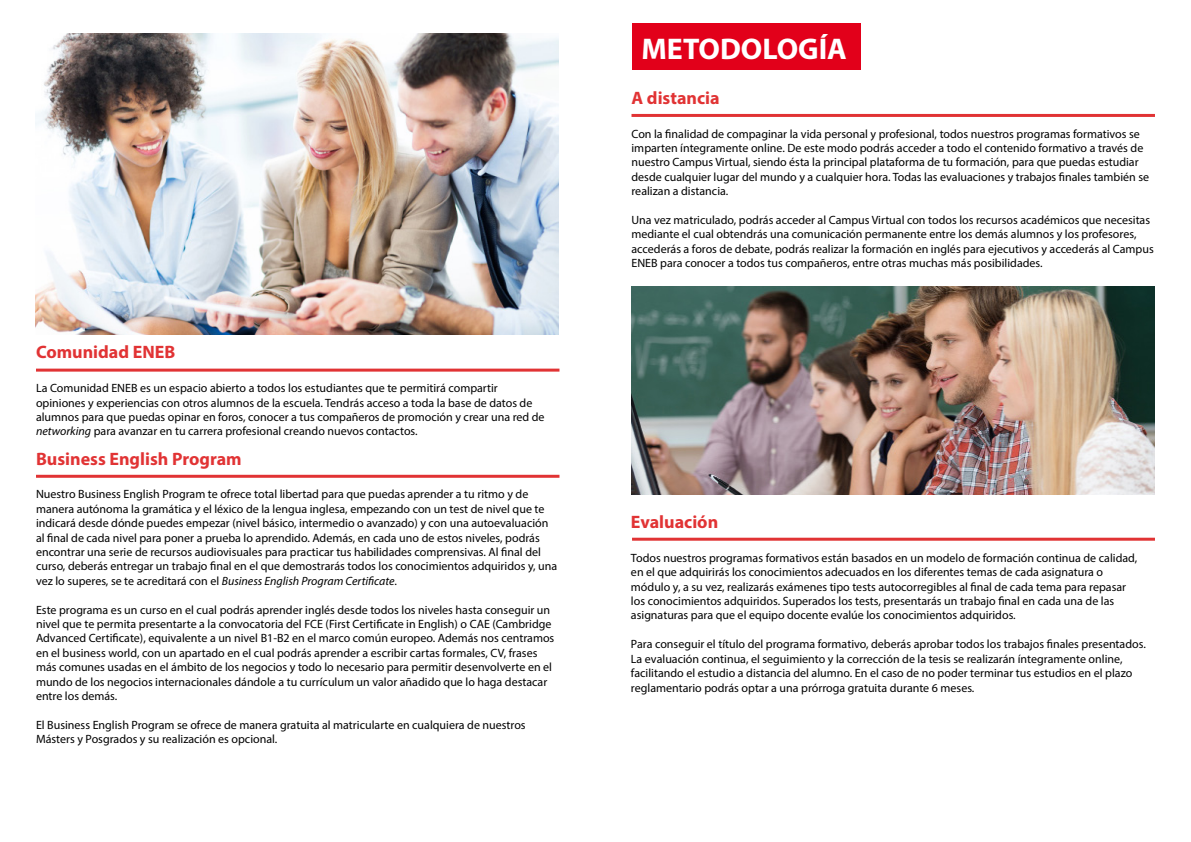
<style>
.page{position:relative;width:1191px;height:842px;background:#fff}
.page>*{position:absolute;margin:0;border:0;box-sizing:border-box;transform-origin:0 0}
.t1{font:700 30px "Myriad Pro";color:#fff}
.t2{font:700 18px "Myriad Pro";color:#e13334}
.t3{font:12px/14.4px "Myriad Pro";color:#000}
.s1{font-style:italic}
</style>
<div class="page">
<hr style="left:36px;top:475px;width:523px;height:3px;background:#e13334">
<img style="left:36px;top:34px;width:523px;height:300px">
<hr style="left:36px;top:369px;width:523px;height:3px;background:#e13334">
<div style="left:632px;top:23px;width:229px;height:46px;background:#e2001a"></div>
<img style="left:631px;top:286px;width:524px;height:209px">
<hr style="left:631px;top:114px;width:524px;height:3px;background:#e13334">
<hr style="left:632px;top:538px;width:523px;height:3px;background:#e13334">
<h2 class="t2" style="left:36px;top:341px;width:141px">Comunidad ENEB</h2>
<p class="t3" style="left:36px;top:381px;width:510px">La Comunidad ENEB es un espacio abierto a todos los estudiantes que te permitirá compartir opiniones y experiencias con otros alumnos de la escuela. Tendrás acceso a toda la base de datos de alumnos para que puedas opinar en foros, conocer a tus compañeros de promoción y crear una red de <span class="s1">networking</span> para avanzar en tu carrera profesional creando nuevos contactos.</p>
<h2 class="t2" style="left:36px;top:447px;width:207px">Business English Program</h2>
<p class="t3" style="left:36px;top:487px;width:523px">Nuestro Business English Program te ofrece total libertad para que puedas aprender a tu ritmo y de manera autónoma la gramática y el léxico de la lengua inglesa, empezando con un test de nivel que te indicará desde dónde puedes empezar (nivel básico, intermedio o avanzado) y con una autoevaluación al final de cada nivel para poner a prueba lo aprendido. Además, en cada uno de estos niveles, podrás encontrar una serie de recursos audiovisuales para practicar tus habilidades comprensivas. Al final del curso, deberás entregar un trabajo final en el que demostrarás todos los conocimientos adquiridos y, una vez lo superes, se te acreditará con el <span class="s1">Business English Program Certificate</span>.</p>
<p class="t3" style="left:36px;top:602px;width:520px">Este programa es un curso en el cual podrás aprender inglés desde todos los niveles hasta conseguir un nivel que te permita presentarte a la convocatoria del FCE (First Certificate in English) o CAE (Cambridge Advanced Certificate), equivalente a un nivel B1-B2 en el marco común europeo. Además nos centramos en el business world, con un apartado en el cual podrás aprender a escribir cartas formales, CV, frases más comunes usadas en el ámbito de los negocios y todo lo necesario para permitir desenvolverte en el mundo de los negocios internacionales dándole a tu currículum un valor añadido que lo haga destacar entre los demás.</p>
<p class="t3" style="left:36px;top:717px;width:491px">El Business English Program se ofrece de manera gratuita al matricularte en cualquiera de nuestros<br>Másters y Posgrados y su realización es opcional.</p>
<h1 class="t1" style="left:641px;top:29px;width:207px">METODOLOGÍA</h1>
<h2 class="t2" style="left:631px;top:86px;width:90px">A distancia</h2>
<p class="t3" style="left:631px;top:126px;width:519px">Con la finalidad de compaginar la vida personal y profesional, todos nuestros programas formativos se imparten íntegramente online. De este modo podrás acceder a todo el contenido formativo a través de nuestro Campus Virtual, siendo ésta la principal plataforma de tu formación, para que puedas estudiar desde cualquier lugar del mundo y a cualquier hora. Todas las evaluaciones y trabajos finales también se realizan a distancia.</p>
<p class="t3" style="left:631px;top:213px;width:524px">Una vez matriculado, podrás acceder al Campus Virtual con todos los recursos académicos que necesitas mediante el cual obtendrás una comunicación permanente entre los demás alumnos y los profesores, accederás a foros de debate, podrás realizar la formación en inglés para ejecutivos y accederás al Campus ENEB para conocer a todos tus compañeros, entre otras muchas más posibilidades.</p>
<h2 class="t2" style="left:631px;top:510px;width:89px">Evaluación</h2>
<p class="t3" style="left:631px;top:550px;width:508px">Todos nuestros programas formativos están basados en un modelo de formación continua de calidad, en el que adquirirás los conocimientos adecuados en los diferentes temas de cada asignatura o módulo y, a su vez, realizarás exámenes tipo tests autocorregibles al final de cada tema para repasar los conocimientos adquiridos. Superados los tests, presentarás un trabajo final en cada una de las asignaturas para que el equipo docente evalúe los conocimientos adquiridos.</p>
<p class="t3" style="left:631px;top:637px;width:516px">Para conseguir el título del programa formativo, deberás aprobar todos los trabajos finales presentados.<br>La evaluación continua, el seguimiento y la corrección de la tesis se realizarán íntegramente online, facilitando el estudio a distancia del alumno. En el caso de no poder terminar tus estudios en el plazo reglamentario podrás optar a una prórroga gratuita durante 6 meses.</p>
</div>
